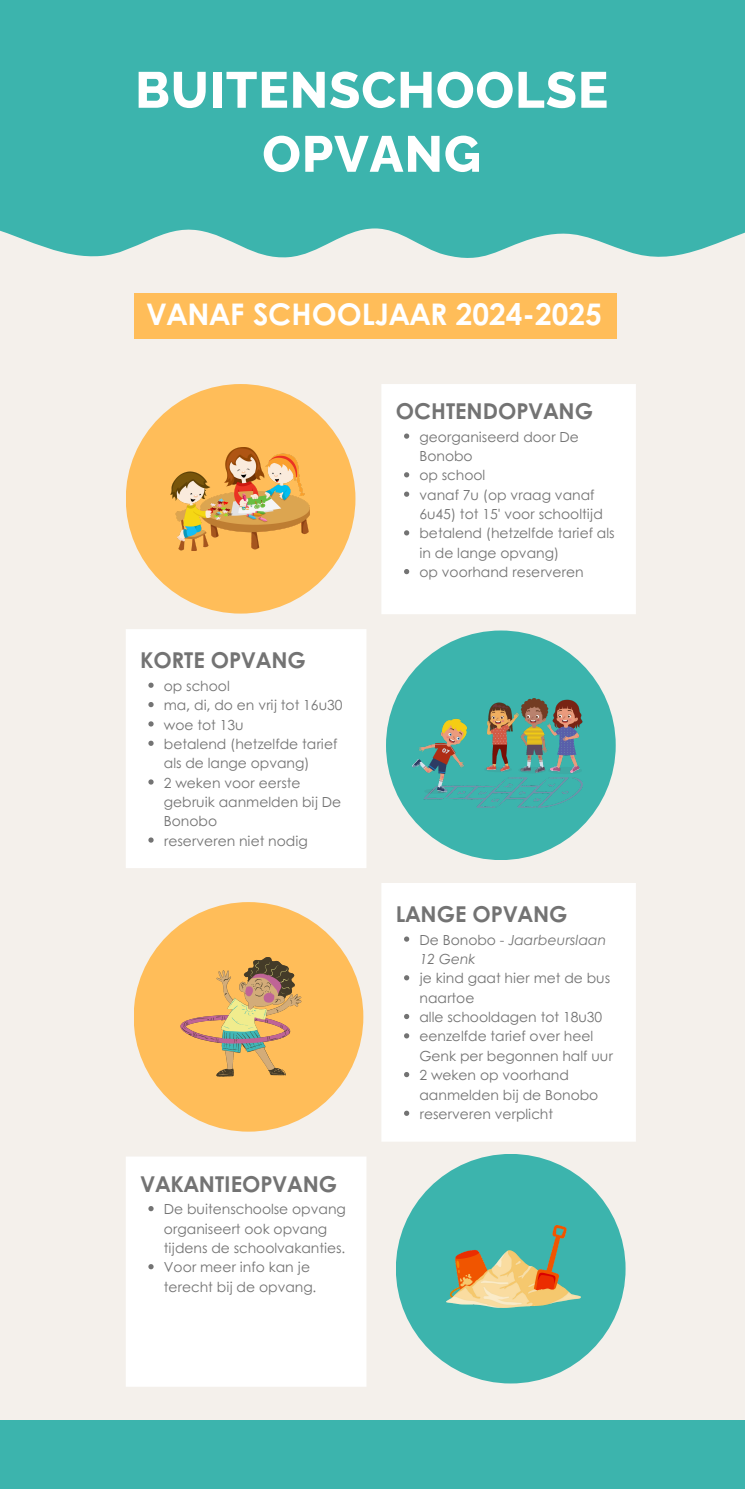
<style>
.page{position:relative;width:745px;height:1489px;background:#fff}
.page>*{position:absolute;margin:0;border:0;box-sizing:border-box;transform-origin:0 0}
.t1{font:800 50.57px/64px "Raleway";letter-spacing:.02em;color:#fff;text-align:center}
.t2{font:700 29.75px "Century Gothic";color:#fff}
.t3{font:700 21.88px "Century Gothic";color:#737373}
.t4{font:13.83px/19.4px "Century Gothic";color:#737373}
.t5{font:italic 13.83px/19.4px "Century Gothic";color:#737373}
.s1{font-style:normal}
</style>
<div class="page">
<div style="left:0;top:0;width:744px;height:1488px;background:#f4f0eb"></div>
<svg style="left:126px;top:384px;width:509px;height:1002px;fill:#fff"></svg>
<svg style="left:404px;top:433px;width:5px;height:6px"></svg>
<svg style="left:404px;top:472px;width:5px;height:5px"></svg>
<svg style="left:404px;top:491px;width:5px;height:6px"></svg>
<svg style="left:404px;top:530px;width:5px;height:5px"></svg>
<svg style="left:404px;top:569px;width:5px;height:5px"></svg>
<svg style="left:148px;top:682px;width:5px;height:6px"></svg>
<svg style="left:148px;top:702px;width:5px;height:5px"></svg>
<svg style="left:148px;top:721px;width:5px;height:5px"></svg>
<svg style="left:148px;top:740px;width:5px;height:6px"></svg>
<svg style="left:148px;top:779px;width:5px;height:5px"></svg>
<svg style="left:148px;top:837px;width:5px;height:5px"></svg>
<svg style="left:404px;top:936px;width:5px;height:5px"></svg>
<svg style="left:404px;top:975px;width:5px;height:5px"></svg>
<svg style="left:404px;top:1013px;width:5px;height:6px"></svg>
<svg style="left:404px;top:1033px;width:5px;height:5px"></svg>
<svg style="left:404px;top:1072px;width:5px;height:5px"></svg>
<svg style="left:404px;top:1110px;width:5px;height:5px"></svg>
<svg style="left:148px;top:1206px;width:5px;height:5px"></svg>
<svg style="left:148px;top:1264px;width:5px;height:5px"></svg>
<div style="left:386px;top:630px;width:229px;height:230px;background:#3cb4ad;border-radius:50%"></div>
<div style="left:126px;top:384px;width:229px;height:229px;background:#ffbd59;border-radius:50%"></div>
<div style="left:395px;top:1153px;width:230px;height:230px;background:#3cb4ad;border-radius:50%"></div>
<div style="left:133px;top:902px;width:230px;height:229px;background:#ffbd59;border-radius:50%"></div>
<div style="left:0;top:0;width:744px;height:258px;background:#3cb4ad"></div>
<div style="left:0;top:1420px;width:744px;height:68px;background:#3cb4ad"></div>
<img style="left:170px;top:447px;width:140px;height:104px">
<svg style="left:180px;top:957px;width:121px;height:119px"></svg>
<img style="left:412px;top:698px;width:170px;height:109px">
<img style="left:446px;top:1225px;width:134px;height:82px">
<div style="left:134px;top:293px;width:482px;height:46px;background:#ffbd59"></div>
<p class="t1" style="left:135px;top:58px;width:474px">BUITENSCHOOLSE<br>OPVANG</p>
<p class="t2" style="left:146px;top:291px;width:457px">VANAF SCHOOLJAAR 2024-2025</p>
<h3 class="t3" style="left:140px;top:644px;width:167px">KORTE OPVANG</h3>
<p class="t4" style="left:164px;top:675px;width:180px">op school<br>ma, di, do en vrij tot 16u30 woe tot 13u<br>betalend (hetzelfde tarief als de lange opvang)<br>2 weken voor eerste gebruik aanmelden bij De<br>Bonobo<br>reserveren niet nodig</p>
<h3 class="t3" style="left:140px;top:1167px;width:198px">VAKANTIEOPVANG</h3>
<p class="t4" style="left:164px;top:1198px;width:183px">De buitenschoolse opvang organiseert ook opvang tijdens de schoolvakanties.<br>Voor meer info kan je terecht bij de opvang.</p>
<h3 class="t3" style="left:395px;top:395px;width:199px">OCHTENDOPVANG</h3>
<p class="t4" style="left:419px;top:426px;width:196px">georganiseerd door De<br>Bonobo<br>op school<br>vanaf 7u (op vraag vanaf<br>6u45) tot 15' voor schooltijd betalend (hetzelfde tarief als in de lange opvang)<br>op voorhand reserveren</p>
<h3 class="t3" style="left:395px;top:897px;width:173px">LANGE OPVANG</h3>
<p class="t5" style="left:419px;top:929px;width:188px"><span class="s1">De Bonobo -</span> Jaarbeurslaan<br>12 Genk</p>
<p class="t4" style="left:419px;top:968px;width:195px">je kind gaat hier met de bus naartoe<br>alle schooldagen tot 18u30 eenzelfde tarief over heel<br>Genk per begonnen half uur<br>2 weken op voorhand aanmelden bij de Bonobo reserveren verplicht</p>
</div>
